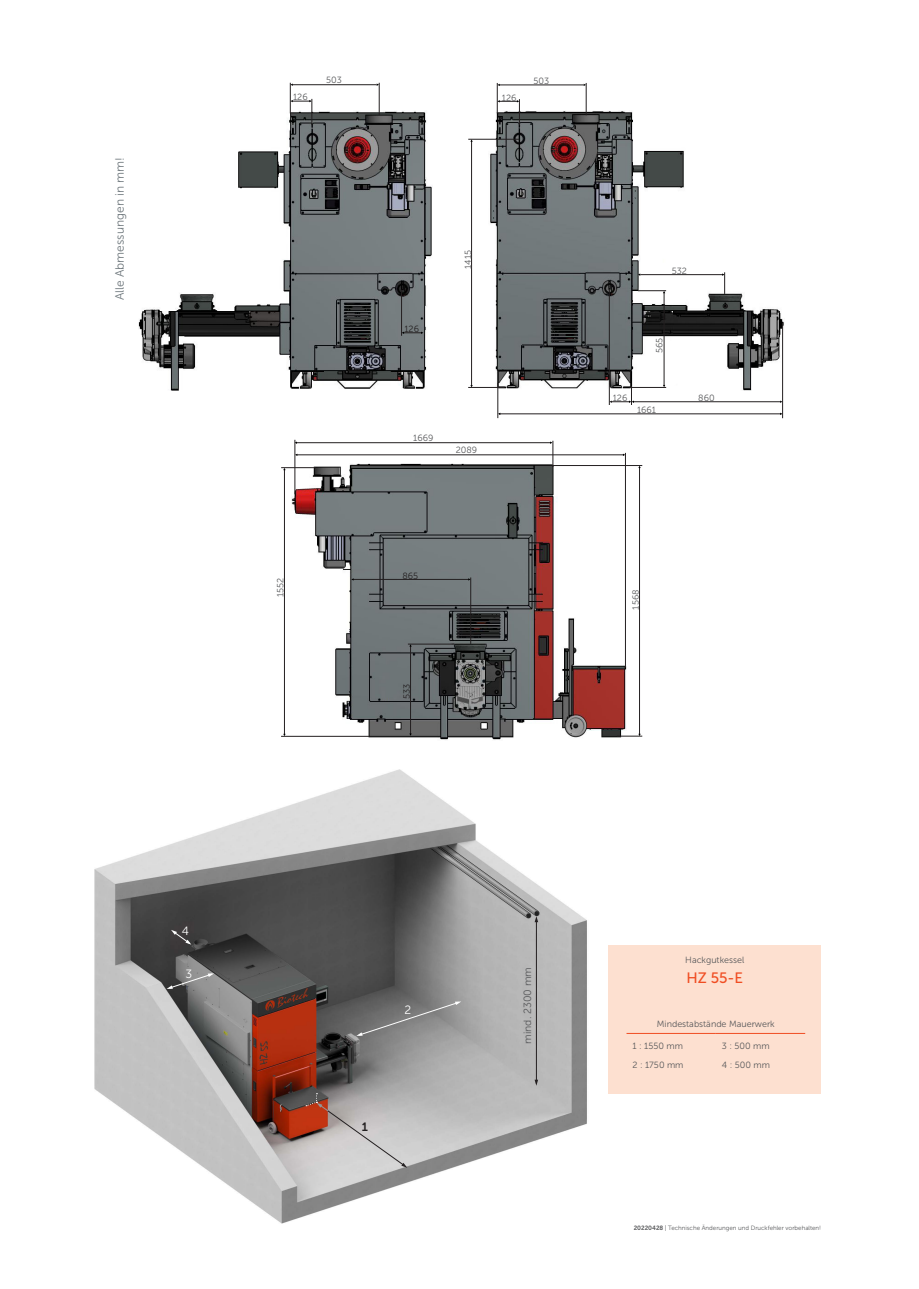
<style>
.page{position:relative;width:919px;height:1289px;background:#fff}
.page>*{position:absolute;margin:0;border:0;box-sizing:border-box;transform-origin:0 0}
.t1{font:15px "Museo Sans 500";color:#f04d22}
.t2{font:12px "Museo Sans 300";color:#6e777c}
.t3{font:12px "Museo Sans 300";color:#fff}
.t4{font:12px "Museo Sans 700";color:#231f20}
.t5{font:10.5px "Museo Sans 300";color:#57585a}
.t6{font:9px "Museo Sans 300";color:#57585a}
.t7{font:9px "Museo Sans 300";color:#231f20}
.t8{font:6.15px "Museo Sans 300";color:#57585a}
.s1{font-family:"Museo Sans 700"}
</style>
<div class="page">
<img style="left:94px;top:769px;width:493px;height:455px">
<hr style="left:536px;top:920px;width:1px;height:163px;background:#231f20">
<svg style="left:534px;top:1079px;width:4px;height:6px"></svg>
<svg style="left:534px;top:916px;width:4px;height:6px"></svg>
<svg style="left:171px;top:929px;width:20px;height:15px"></svg>
<svg style="left:166px;top:973px;width:48px;height:15px"></svg>
<svg style="left:356px;top:1001px;width:105px;height:34px;background:#818181"></svg>
<svg style="left:306px;top:1093px;width:101px;height:74px;background:#bdb1ae"></svg>
<img style="left:138px;top:111px;width:294px;height:279px">
<img style="left:488px;top:111px;width:296px;height:279px">
<img style="left:291px;top:464px;width:336px;height:276px">
<hr style="left:379px;top:83px;width:1px;height:32px;background:#231f20">
<hr style="left:586px;top:83px;width:1px;height:32px;background:#231f20">
<hr style="left:470px;top:577px;width:1px;height:67px;background:#231f20">
<hr style="left:625px;top:453px;width:1px;height:214px;background:#231f20">
<hr style="left:290px;top:83px;width:1px;height:30px;background:#231f20">
<hr style="left:497px;top:83px;width:1px;height:30px;background:#231f20">
<hr style="left:294px;top:440px;width:1px;height:54px;background:#231f20">
<hr style="left:292px;top:84px;width:84px;height:1px;background:#231f20">
<hr style="left:499px;top:85px;width:84px;height:1px;background:#231f20">
<hr style="left:353px;top:579px;width:115px;height:1px;background:#231f20">
<hr style="left:297px;top:454px;width:326px;height:1px;background:#231f20">
<hr style="left:296px;top:442px;width:255px;height:1px;background:#231f20">
<svg style="left:550px;top:441px;width:3px;height:26px"></svg>
<hr style="left:401px;top:290px;width:1px;height:46px;background:#231f20">
<svg style="left:290px;top:99px;width:22px;height:26px"></svg>
<svg style="left:402px;top:331px;width:21px;height:3px"></svg>
<svg style="left:497px;top:99px;width:23px;height:26px"></svg>
<hr style="left:468px;top:139px;width:51px;height:1px;background:#231f20">
<hr style="left:281px;top:467px;width:34px;height:1px;background:#231f20">
<hr style="left:552px;top:465px;width:90px;height:1px;background:#231f20">
<hr style="left:468px;top:387px;width:36px;height:1px;background:#231f20">
<hr style="left:281px;top:736px;width:88px;height:1px;background:#231f20">
<hr style="left:471px;top:141px;width:1px;height:244px;background:#231f20">
<hr style="left:284px;top:469px;width:1px;height:265px;background:#231f20">
<hr style="left:639px;top:467px;width:1px;height:267px;background:#231f20">
<svg style="left:617px;top:733px;width:25px;height:4px"></svg>
<hr style="left:640px;top:274px;width:83px;height:1px;background:#231f20">
<svg style="left:722px;top:272px;width:3px;height:22px"></svg>
<hr style="left:629px;top:387px;width:37px;height:1px;background:#231f20">
<hr style="left:408px;top:644px;width:46px;height:1px;background:#231f20">
<hr style="left:663px;top:292px;width:1px;height:93px;background:#231f20">
<hr style="left:410px;top:645px;width:1px;height:89px;background:#231f20">
<svg style="left:638px;top:290px;width:28px;height:3px"></svg>
<hr style="left:609px;top:289px;width:1px;height:116px;background:#231f20">
<hr style="left:632px;top:401px;width:148px;height:1px;background:#231f20">
<hr style="left:497px;top:383px;width:1px;height:35px;background:#231f20">
<hr style="left:782px;top:322px;width:1px;height:96px;background:#231f20">
<hr style="left:499px;top:413px;width:282px;height:1px;background:#231f20">
<svg style="left:609px;top:386px;width:25px;height:19px"></svg>
<div style="left:608px;top:944px;width:213px;height:149px;background:#fde0d0"></div>
<hr style="left:626px;top:1033px;width:89px;height:1px;background:#f04d22">
<hr style="left:715px;top:1033px;width:90px;height:1px;background:#f04d22">
<h2 class="t2" style="left:113px;top:300px;width:144px;rotate:-90deg">Alle Abmessungen in mm!</h2>
<p class="t6" style="left:326px;top:75px;width:17px">503</p>
<p class="t6" style="left:293px;top:92px;width:16px">126</p>
<p class="t6" style="left:502px;top:93px;width:16px">126</p>
<p class="t6" style="left:533px;top:76px;width:17px">503</p>
<p class="t6" style="left:275px;top:597px;width:21px;rotate:-90deg">1552</p>
<p class="t7" style="left:404px;top:324px;width:16px">126</p>
<p class="t6" style="left:463px;top:269px;width:20px;rotate:-90deg">1415</p>
<p class="t6" style="left:413px;top:433px;width:22px">1669</p>
<p class="t6" style="left:456px;top:445px;width:23px">2089</p>
<p class="t7" style="left:402px;top:571px;width:17px">865</p>
<p class="t7" style="left:402px;top:698px;width:17px;rotate:-90deg">533</p>
<p class="t6" style="left:671px;top:266px;width:17px">532</p>
<p class="t6" style="left:654px;top:353px;width:17px;rotate:-90deg">565</p>
<p class="t6" style="left:612px;top:393px;width:16px">126</p>
<p class="t6" style="left:698px;top:393px;width:18px">860</p>
<p class="t6" style="left:637px;top:405px;width:21px">1661</p>
<p class="t6" style="left:630px;top:609px;width:21px;rotate:-90deg">1568</p>
<h2 class="t3" style="left:182px;top:924px;width:9px">4</h2>
<h2 class="t3" style="left:185px;top:967px;width:8px">3</h2>
<h2 class="t3" style="left:404px;top:1003px;width:8px">2</h2>
<h2 class="t4" style="left:362px;top:1119px;width:8px">1</h2>
<p class="t5" style="left:522px;top:1043px;width:78px;rotate:-90deg">mind. 2300 mm</p>
<p class="t6" style="left:685px;top:955px;width:60px">Hackgutkessel</p>
<h1 class="t1" style="left:686px;top:969px;width:58px">HZ 55-E</h1>
<p class="t6" style="left:657px;top:1019px;width:119px">Mindestabstände Mauerwerk</p>
<p class="t6" style="left:632px;top:1040px;width:52px">1 : 1550 mm</p>
<p class="t6" style="left:721px;top:1040px;width:49px">3 : 500 mm</p>
<p class="t6" style="left:632px;top:1060px;width:52px">2 : 1750 mm</p>
<p class="t6" style="left:721px;top:1060px;width:50px">4 : 500 mm</p>
<p class="t8" style="left:633px;top:1224px;width:189px"><span class="s1">20220428</span> | Technische Änderungen und Druckfehler vorbehalten!</p>
</div>
